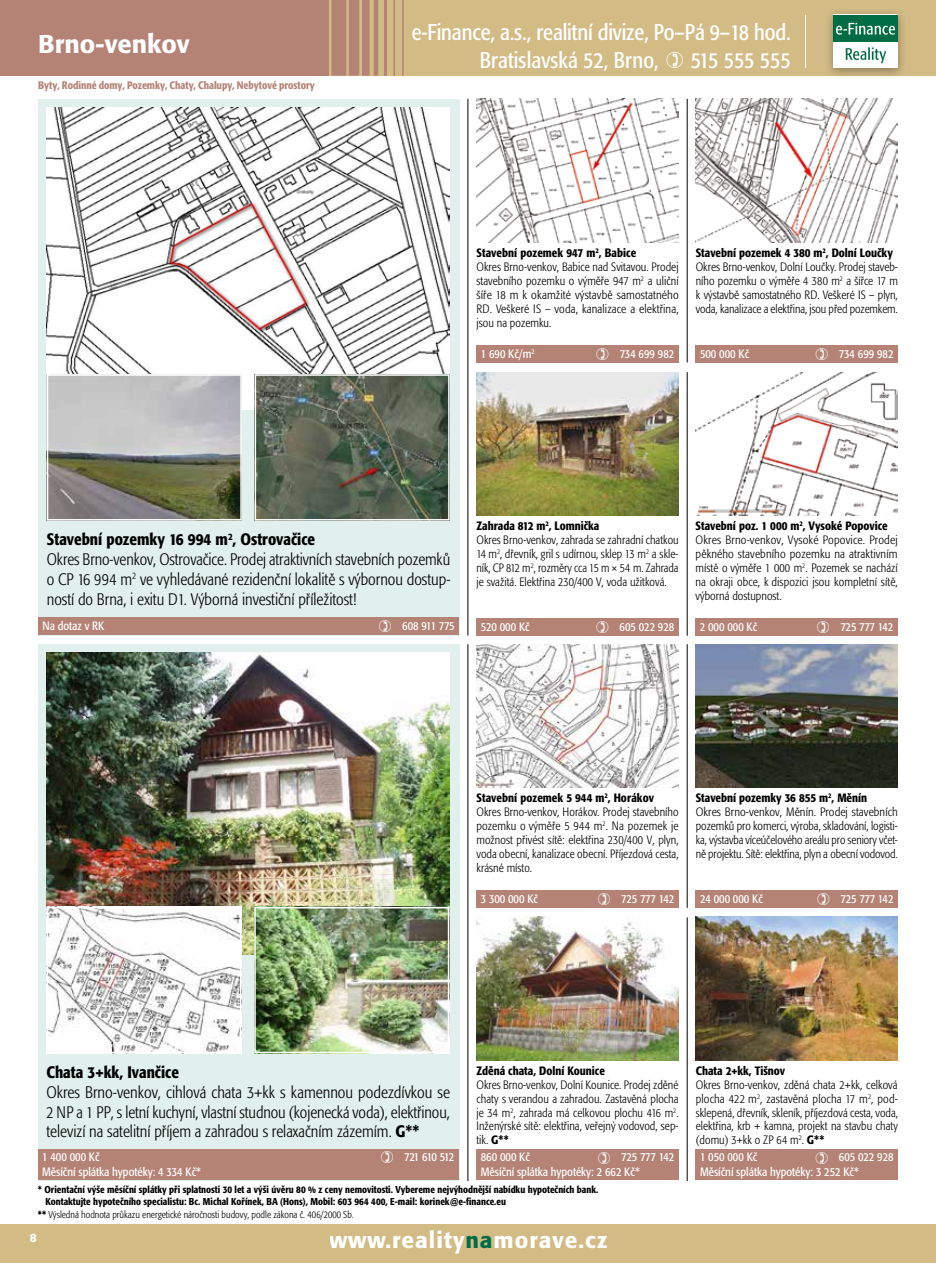
<style>
.page{position:relative;width:936px;height:1263px;background:#fff}
.page>*{position:absolute;margin:0;border:0;box-sizing:border-box;transform-origin:0 0}
.t1{font:500 25.5px "Formata";color:#fff}
.t2{font:condensed 22.5px/28.5px "Formata";letter-spacing:-.005em;color:#fff}
.t3{font:500 22.5px "Formata";letter-spacing:.045em;color:#fff}
.t4{font:300 condensed 16.5px/19.8px "Formata";color:#000;text-align:justify}
.t5{font:500 condensed 16.5px "Formata";color:#000}
.t6{font:300 condensed 12px/14px "Formata";letter-spacing:.005em;color:#000}
.t7{font:condensed 12px/14.4px "Formata";color:#fff}
.t8{font:500 condensed 12px "Formata";color:#000}
.t9{font:condensed 12px "Formata";letter-spacing:-.025em;color:#fff}
.t10{font:condensed 12px "Formata";letter-spacing:-.07em;color:#fff}
.t11{font:condensed 12px "Formata";letter-spacing:-.03em;color:#fff}
.t12{font:500 12px "Formata";color:#fff}
.t13{font:500 condensed 10.8px "Formata";letter-spacing:-.005em;color:#b48376}
.t14{font:500 condensed 9.9px/11.9px "Formata";color:#000}
.t15{font:300 condensed 9.9px "Formata";color:#000}
.s1{font-weight:500}
.s2{font-weight:700}
.s3{color:#006c43}
</style>
<div class="page">
<img style="left:695px;top:99px;width:202px;height:144px">
<div style="left:695px;top:345px;width:202px;height:17px;background:#b48376"></div>
<img style="left:476px;top:372px;width:202px;height:144px">
<div style="left:476px;top:619px;width:202px;height:17px;background:#b48376"></div>
<img style="left:695px;top:372px;width:202px;height:144px">
<div style="left:695px;top:619px;width:202px;height:17px;background:#b48376"></div>
<img style="left:476px;top:644px;width:202px;height:144px">
<div style="left:476px;top:891px;width:202px;height:17px;background:#b48376"></div>
<img style="left:695px;top:644px;width:202px;height:144px">
<div style="left:695px;top:891px;width:202px;height:17px;background:#b48376"></div>
<img style="left:476px;top:916px;width:202px;height:144px">
<div style="left:476px;top:1149px;width:202px;height:31px;background:#b48376"></div>
<img style="left:695px;top:916px;width:202px;height:144px">
<div style="left:695px;top:1149px;width:202px;height:31px;background:#b48376"></div>
<img style="left:476px;top:99px;width:202px;height:144px">
<div style="left:476px;top:345px;width:202px;height:17px;background:#b48376"></div>
<div style="left:38px;top:644px;width:421px;height:537px;background:#e1f0ec"></div>
<div style="left:38px;top:1149px;width:420px;height:31px;background:#b48376"></div>
<img style="left:46px;top:653px;width:403px;height:302px">
<img style="left:49px;top:910px;width:189px;height:140px">
<div style="left:46px;top:907px;width:195px;height:146px;border:2px solid #fff"></div>
<img style="left:257px;top:910px;width:189px;height:140px">
<div style="left:254px;top:907px;width:195px;height:146px;border:2px solid #fff"></div>
<div style="left:38px;top:99px;width:421px;height:537px;background:#e1f0ec"></div>
<div style="left:38px;top:617px;width:421px;height:17px;background:#b48376"></div>
<img style="left:47px;top:107px;width:402px;height:302px">
<img style="left:50px;top:377px;width:189px;height:140px">
<div style="left:47px;top:374px;width:195px;height:146px;border:2px solid #fff"></div>
<img style="left:257px;top:377px;width:189px;height:140px">
<div style="left:254px;top:374px;width:195px;height:146px;border:2px solid #fff"></div>
<hr style="left:687px;top:99px;width:1px;height:263px;background:#000">
<hr style="left:687px;top:644px;width:1px;height:264px;background:#000">
<hr style="left:687px;top:372px;width:1px;height:264px;background:#000">
<hr style="left:687px;top:917px;width:1px;height:264px;background:#000">
<hr style="left:467px;top:644px;width:1px;height:537px;background:#000">
<hr style="left:467px;top:99px;width:1px;height:536px;background:#000">
<div style="left:329px;top:1225px;width:606px;height:38px;background:#d3bb86"></div>
<div style="left:0;top:1225px;width:330px;height:38px;background:#d3bb86"></div>
<div style="left:0;top:0;width:395px;height:76px;background:#b48376"></div>
<div style="left:330px;top:0;width:605px;height:76px;background:#d3bb86"></div>
<div style="left:823px;top:8px;width:84px;height:71px;background:#000;opacity:.35"></div>
<div style="left:833px;top:15px;width:64px;height:53px;background:#fff"></div>
<div style="left:833px;top:15px;width:64px;height:26px;background:#006c43"></div>
<svg style="left:836px;top:23px;width:59px;height:12px"></svg>
<svg style="left:845px;top:47px;width:41px;height:16px"></svg>
<hr style="left:805px;top:15px;width:1px;height:53px;background:#fff">
<hr style="left:402px;top:0;width:1px;height:76px;background:#b48376">
<hr style="left:393px;top:0;width:2px;height:76px;background:#b48376">
<hr style="left:384px;top:0;width:3px;height:76px;background:#b48376">
<hr style="left:374px;top:0;width:4px;height:76px;background:#b48376">
<div style="left:362px;top:0;width:7px;height:76px;background:#b48376"></div>
<div style="left:349px;top:0;width:10px;height:76px;background:#b48376"></div>
<div style="left:331px;top:0;width:15px;height:76px;background:#b48376"></div>
<h1 class="t1" style="left:38px;top:28px;width:153px">Brno-venkov</h1>
<p class="t13" style="left:38px;top:79px;width:278px">Byty, Rodinné domy, Pozemky, Chaty, Chalupy, Nebytové prostory</p>
<h2 class="t2" style="left:479px;top:18px;width:312px;text-indent:-68px">e-Finance, a.s., realitní divize, Po–Pá 9–18 hod.<br>Bratislavská 52, Brno,</h2>
<h2 class="t2" style="left:690px;top:46px;width:101px">515 555 555</h2>
<p class="t6" style="left:476px;top:246px;width:204px"><span class="s1">Stavební pozemek 947 m</span><sup>2</sup><span class="s1">, Babice<br></span>Okres Brno-venkov, Babice nad Svitavou. Prodej stavebního pozemku o výměře 947 m<sup>2</sup> a uliční šíře 18 m k okamžité výstavbě samostatného RD. Veškeré IS – voda, kanalizace a elektřina, jsou na pozemku.</p>
<p class="t7" style="left:480px;top:346px;width:55px">1 690 Kč/m<sup>2</sup></p>
<p class="t7" style="left:619px;top:346px;width:56px">734 699 982</p>
<p class="t6" style="left:695px;top:246px;width:203px"><span class="s1">Stavební pozemek 4 380 m</span><sup>2</sup><span class="s1">, Dolní Loučky </span>Okres Brno-venkov, Dolní Loučky. Prodej staveb&shy;ního pozemku o výměře 4 380 m<sup>2</sup> a šířce 17 m k výstavbě samostatného RD. Veškeré IS – plyn, voda, kanalizace a elektřina, jsou před pozemkem.</p>
<p class="t7" style="left:700px;top:346px;width:51px">500 000 Kč</p>
<p class="t7" style="left:838px;top:346px;width:56px">734 699 982</p>
<p class="t4" style="left:47px;top:530px;width:405px;text-align:left"><span class="s1">Stavební pozemky 16 994 m</span><sup>2</sup><span class="s1">, Ostrovačice<br></span>Okres Brno-venkov, Ostrovačice. Prodej atraktivních stavebních pozemků o CP 16 994 m<sup>2</sup> ve vyhledávané rezidenční lokalitě s výbornou dostup&shy;ností do Brna, i exitu D1. Výborná investiční příležitost!</p>
<p class="t7" style="left:43px;top:618px;width:63px">Na dotaz v RK</p>
<p class="t11" style="left:402px;top:618px;width:54px">608 911 775</p>
<p class="t6" style="left:476px;top:519px;width:204px"><span class="s1">Zahrada 812 m</span><sup>2</sup><span class="s1">, Lomnička<br></span>Okres Brno-venkov, zahrada se zahradní chatkou 14 m<sup>2</sup>, dřevník, gril s udírnou, sklep 13 m<sup>2</sup> a skle&shy;ník, CP 812 m<sup>2</sup>, rozměry cca 15 m × 54 m. Zahrada je svažitá. Elektřina 230/400 V, voda užitková.</p>
<p class="t7" style="left:480px;top:620px;width:51px">520 000 Kč</p>
<p class="t7" style="left:619px;top:620px;width:56px">605 022 928</p>
<p class="t6" style="left:695px;top:519px;width:204px"><span class="s1">Stavební poz. 1 000 m</span><sup>2</sup><span class="s1">, Vysoké Popovice </span>Okres Brno-venkov, Vysoké Popovice. Prodej pěkného stavebního pozemku na atraktivním místě o výměře 1 000 m<sup>2</sup>. Pozemek se nachází na okraji obce, k dispozici jsou kompletní sítě, výborná dostupnost.</p>
<p class="t7" style="left:699px;top:620px;width:59px">2 000 000 Kč</p>
<p class="t9" style="left:840px;top:620px;width:55px">725 777 142</p>
<p class="t6" style="left:476px;top:791px;width:203px"><span class="s1">Stavební pozemek 5 944 m</span><sup>2</sup><span class="s1">, Horákov </span>Okres Brno-venkov, Horákov. Prodej stavebního pozemku o výměře 5 944 m<sup>2</sup>. Na pozemek je možnost přivést sítě: elektřina 230/400 V, plyn, voda obecní, kanalizace obecní. Příjezdová cesta, krásné místo.</p>
<p class="t7" style="left:480px;top:892px;width:59px">3 300 000 Kč</p>
<p class="t9" style="left:621px;top:892px;width:55px">725 777 142</p>
<p class="t6" style="left:695px;top:791px;width:203px"><span class="s1">Stavební pozemky 36 855 m</span><sup>2</sup><span class="s1">, Měnín<br></span>Okres Brno-venkov, Měnín. Prodej stavebních pozemků pro komerci, výroba, skladování, logisti&shy;ka, výstavba víceúčelového areálu pro seniory včet&shy;ně projektu. Sítě: elektřina, plyn a obecní vodovod.</p>
<p class="t7" style="left:700px;top:892px;width:64px">24 000 000 Kč</p>
<p class="t9" style="left:840px;top:892px;width:55px">725 777 142</p>
<h3 class="t5" style="left:46px;top:1062px;width:134px">Chata 3+kk, Ivančice</h3>
<h3 class="t4" style="left:46px;top:1082px;width:405px">Okres Brno-venkov, cihlová chata 3+kk s kamennou podezdívkou se 2 NP a 1 PP, s letní kuchyní, vlastní studnou (kojenecká voda), elektřinou, televizí na satelitní příjem a zahradou s relaxačním zázemím. <span class="s1">G**</span></h3>
<p class="t7" style="left:42px;top:1150px;width:59px">1 400 000 Kč</p>
<p class="t10" style="left:404px;top:1150px;width:52px">721 610 512</p>
<p class="t7" style="left:42px;top:1164px;width:160px">Měsíční splátka hypotéky: 4 334 Kč*</p>
<p class="t8" style="left:476px;top:1063px;width:130px">Zděná chata, Dolní Kounice</p>
<p class="t6" style="left:476px;top:1077px;width:203px;text-align:justify">Okres Brno-venkov, Dolní Kounice. Prodej zděné chaty s verandou a zahradou. Zastavěná plocha je 34 m<sup>2</sup>, zahrada má celkovou plochu 416 m<sup>2</sup>.<br>Inženýrské sítě: elektřina, veřejný vodovod, sep&shy;tik. <span class="s1">G**</span></p>
<p class="t7" style="left:480px;top:1150px;width:51px">860 000 Kč</p>
<p class="t7" style="left:480px;top:1150px;width:195px;text-indent:140px">725 777 142<br>Měsíční splátka hypotéky: 2 662 Kč*</p>
<p class="t14" style="left:45px;top:1183px;width:554px;text-indent:-8px">* Orientační výše měsíční splátky při splatnosti 30 let a výši úvěru 80 % z ceny nemovitosti. Vybereme nejvýhodnější nabídku hypotečních bank.<br>Kontaktujte hypotečního specialistu: Bc. Michal Kořínek, BA (Hons), Mobil: 603 964 400, E-mail: korinek@e-finance.eu</p>
<p class="t15" style="left:38px;top:1209px;width:317px"><span class="s2">**</span> Výsledná hodnota průkazu energetické náročnosti budovy, podle zákona č. 406/2000 Sb.</p>
<p class="t12" style="left:30px;top:1230px;width:8px">8</p>
<h2 class="t3" style="left:329px;top:1226px;width:280px">www.reality<span class="s3">na</span>morave.cz</h2>
<p class="t8" style="left:695px;top:1063px;width:91px">Chata 2+kk, Tišnov</p>
<p class="t6" style="left:695px;top:1077px;width:204px;text-align:justify">Okres Brno-venkov, zděná chata 2+kk, celková plocha 422 m<sup>2</sup>, zastavěná plocha 17 m<sup>2</sup>, pod&shy;sklepená, dřevník, skleník, příjezdová cesta, voda, elektřina, krb + kamna, projekt na stavbu chaty (domu) 3+kk o ZP 64 m<sup>2</sup>. <span class="s1">G**</span></p>
<p class="t7" style="left:700px;top:1150px;width:59px">1 050 000 Kč</p>
<p class="t7" style="left:700px;top:1150px;width:195px;text-indent:139px">605 022 928<br>Měsíční splátka hypotéky: 3 252 Kč*</p>
</div>
